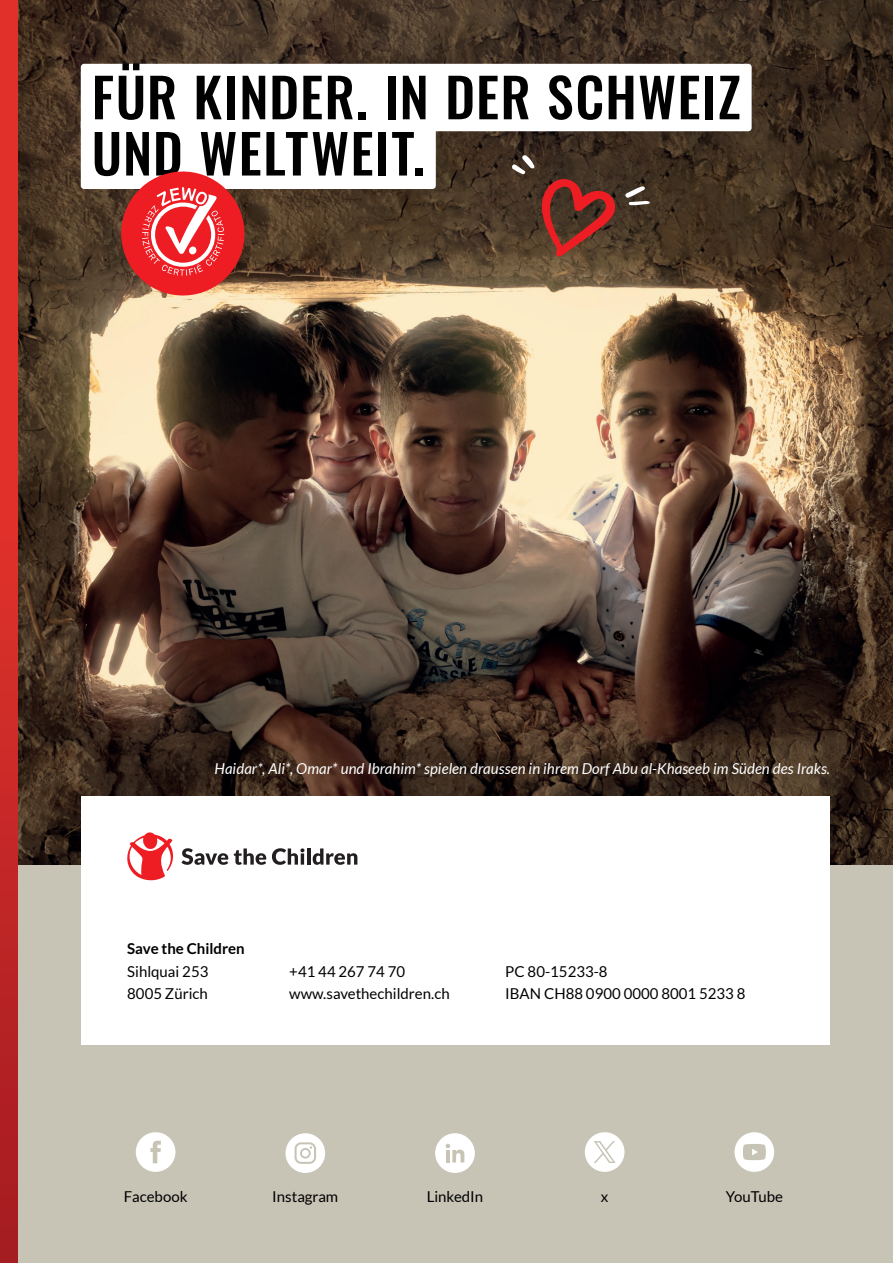
<style>
.page{position:relative;width:893px;height:1263px;background:#fff}
.page>*{position:absolute;margin:0;border:0;box-sizing:border-box;transform-origin:0 0}
.t1{font:53.7px "Oswald";letter-spacing:.025em;color:#000001}
.t2{font:15px "Lato";color:#000001}
.t3{font:italic 15px "Lato";letter-spacing:.005em;color:#fff}
.t4{font:700 15px "Lato";color:#000001}
</style>
<div class="page">
<div style="left:0;top:864px;width:893px;height:399px;background:#c7c3b5"></div>
<img style="left:17px;top:0;width:876px;height:864px">
<div style="left:81px;top:796px;width:748px;height:249px;background:#fff"></div>
<svg style="left:182px;top:848px;width:46px;height:17px"></svg>
<svg style="left:234px;top:848px;width:32px;height:17px"></svg>
<svg style="left:272px;top:848px;width:32px;height:17px"></svg>
<hr style="left:307px;top:848px;width:4px;height:17px;background:#231f20">
<svg style="left:313px;top:848px;width:44px;height:17px"></svg>
<svg style="left:127px;top:832px;width:46px;height:48px"></svg>
<div style="left:0;top:0;width:17px;height:1263px;background:linear-gradient(to bottom,#f0352b,#ad2024)"></div>
<div style="left:435px;top:1133px;width:40px;height:40px;background:#fff;border-radius:50%"></div>
<svg style="left:446px;top:1144px;width:18px;height:18px"></svg>
<div style="left:285px;top:1133px;width:40px;height:40px;background:#fff;border-radius:50%"></div>
<svg style="left:295px;top:1142px;width:21px;height:22px"></svg>
<div style="left:136px;top:1132px;width:39px;height:40px;background:#fff;border-radius:50%"></div>
<svg style="left:150px;top:1141px;width:11px;height:22px"></svg>
<div style="left:585px;top:1132px;width:39px;height:40px;background:#fff;border-radius:50%"></div>
<svg style="left:594px;top:1141px;width:22px;height:22px"></svg>
<div style="left:734px;top:1132px;width:40px;height:40px;background:#fff;border-radius:50%"></div>
<svg style="left:743px;top:1144px;width:23px;height:16px"></svg>
<div style="left:81px;top:118px;width:355px;height:71px;background:#fff;border-radius:3px"></div>
<div style="left:81px;top:64px;width:671px;height:67px;background:#fff;border-radius:3px"></div>
<svg style="left:541px;top:177px;width:76px;height:80px;background:#793026"></svg>
<svg style="left:512px;top:155px;width:22px;height:20px"></svg>
<svg style="left:625px;top:186px;width:25px;height:19px"></svg>
<svg style="left:117px;top:171px;width:132px;height:129px"></svg>
<h1 class="t1" style="left:92px;top:50px;width:650px">FÜR KINDER. IN DER SCHWEIZ</h1>
<h1 class="t1" style="left:92px;top:106px;width:335px">UND WELTWEIT.</h1>
<p class="t3" style="left:214px;top:760px;width:617px">Haidar*, Ali*, Omar* und Ibrahim* spielen draussen in ihrem Dorf Abu al-Khaseeb im Süden des Iraks.</p>
<p class="t4" style="left:127px;top:940px;width:119px">Save the Children</p>
<p class="t2" style="left:127px;top:963px;width:83px">Sihlquai 253</p>
<p class="t2" style="left:289px;top:963px;width:117px">+41 44 267 74 70</p>
<p class="t2" style="left:505px;top:963px;width:104px">PC 80-15233-8</p>
<p class="t2" style="left:127px;top:985px;width:82px">8005 Zürich</p>
<p class="t2" style="left:289px;top:985px;width:162px">www.savethechildren.ch</p>
<p class="t2" style="left:505px;top:985px;width:242px">IBAN CH88 0900 0000 8001 5233 8</p>
<p class="t2" style="left:124px;top:1188px;width:65px">Facebook</p>
<p class="t2" style="left:272px;top:1188px;width:67px">Instagram</p>
<p class="t2" style="left:427px;top:1188px;width:58px">LinkedIn</p>
<p class="t2" style="left:601px;top:1188px;width:9px">x</p>
<p class="t2" style="left:726px;top:1188px;width:59px">YouTube</p>
</div>
